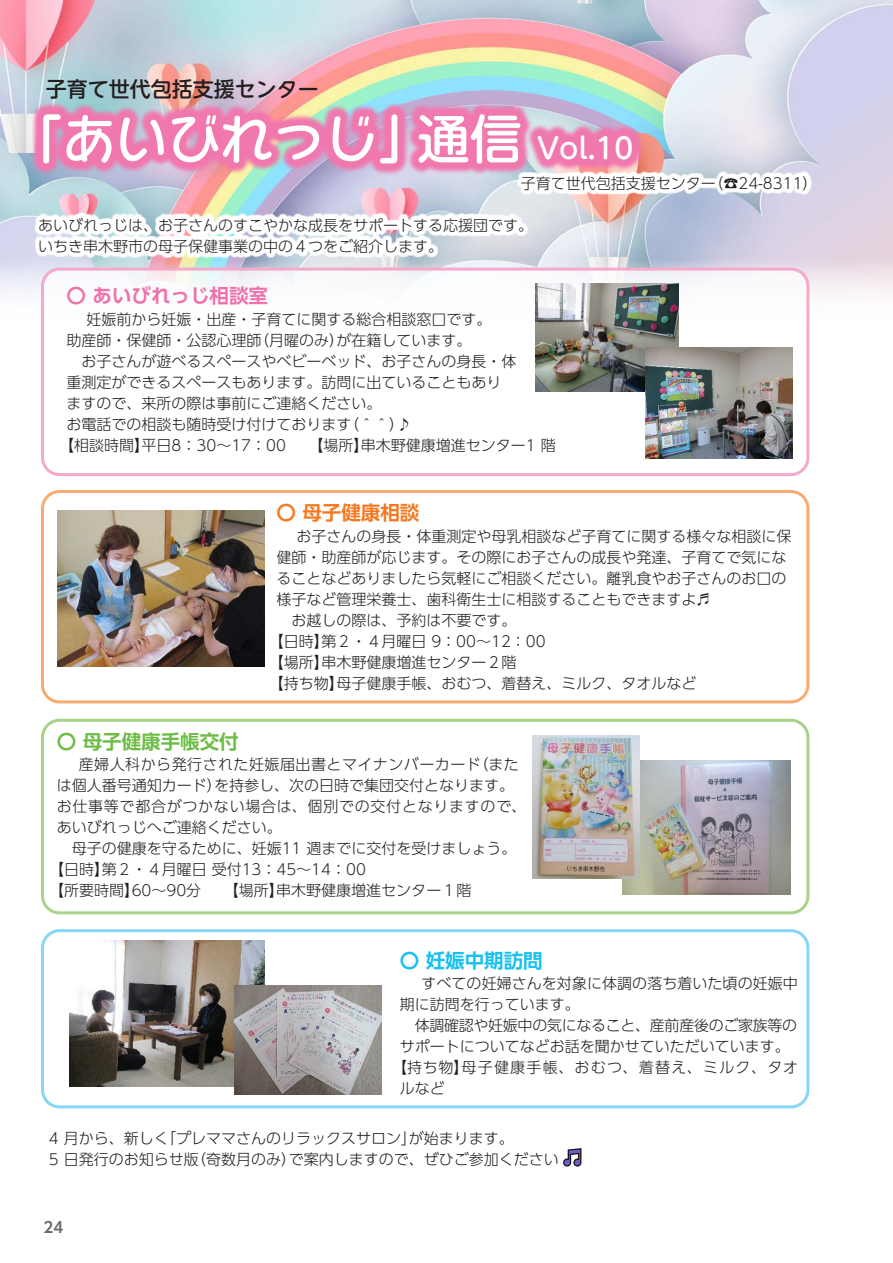
<style>
.page{position:relative;width:893px;height:1263px;background:#fff}
.page>*{position:absolute;margin:0;border:0;box-sizing:border-box;transform-origin:0 0}
.t1{font:500 52.5px "Capie N";color:#fff}
.t2{font:500 21px "UD Shin M Go Pr 6";color:#231f20}
.t3{font:700 19.5px "UD Shin Go Pr 6 De";color:#f171ab}
.t4{font:700 19.5px "UD Shin Go Pr 6 De";color:#6cbd45}
.t5{font:700 19.5px "UD Shin Go Pr 6 De";color:#f47921}
.t6{font:700 19.5px "UD Shin Go Pr 6 De";color:#15c0f2}
.t7{font:300 15px/21px "UD Shin Go Pr 6";color:#231f20}
.t8{font:300 15px "UD Shin Go Pr 6";letter-spacing:.05em;color:#231f20}
.t9{font:300 15px "UD Shin Go Pr 6";letter-spacing:.03em;color:#231f20}
.t10{font:300 15px "UD Shin Go Pr 6";letter-spacing:-.02em;color:#231f20}
.t11{font:300 15px "UD Shin Go Pr 6";letter-spacing:.08em;color:#231f20}
.t12{font:300 15px "UD Shin Go Pro";color:#231f20}
.t13{font:700 15px "UD Shin Go Pro De";color:#6c6d70}
.s1{font-family:"UD Shin M Go Pr 6"}
.s2{font-family:"UD Shin M Go Pr 6";font-size:28.5px}
</style>
<div class="page">
<img style="left:0;top:0;width:893px;height:323px">
<div style="left:43px;top:269px;width:765px;height:206px;background:#fff;border-radius:17px"></div>
<svg style="left:31px;top:102px;width:613px;height:74px;background:#e190b9"></svg>
<svg style="left:516px;top:171px;width:296px;height:24px"></svg>
<svg style="left:34px;top:212px;width:495px;height:46px"></svg>
<div style="left:41px;top:268px;width:768px;height:208px;border:3px solid #f5a9cb;border-radius:17px"></div>
<div style="left:41px;top:490px;width:768px;height:213px;border:3px solid #f9aa6f;border-radius:17px"></div>
<div style="left:41px;top:929px;width:768px;height:179px;border:3px solid #86d6f7;border-radius:17px"></div>
<div style="left:41px;top:719px;width:768px;height:195px;border:3px solid #a7d389;border-radius:17px"></div>
<img style="left:536px;top:284px;width:142px;height:108px">
<img style="left:646px;top:348px;width:147px;height:110px">
<img style="left:57px;top:511px;width:208px;height:155px">
<img style="left:622px;top:761px;width:168px;height:134px">
<img style="left:533px;top:736px;width:107px;height:143px">
<img style="left:70px;top:940px;width:194px;height:147px">
<img style="left:235px;top:985px;width:147px;height:109px">
<img style="left:563px;top:1148px;width:19px;height:19px">
<h2 class="t2" style="left:46px;top:71px;width:275px">子育て世代包括支援センター</h2>
<h1 class="t1" style="left:10px;top:102px;width:624px">「あいびれっじ」<span class="s1">通信</span> <span class="s2">Vol.10</span></h1>
<p class="t12" style="left:521px;top:171px;width:298px">子育て世代包括支援センター（☎24-8311）</p>
<p class="t7" style="left:38px;top:214px;width:497px">あいびれっじは、お子さんのすこやかな成長をサポートする応援団です。いちき串木野市の母子保健事業の中の４つをご紹介します。</p>
<h3 class="t3" style="left:67px;top:280px;width:203px">〇 あいびれっじ相談室</h3>
<p class="t7" style="left:87px;top:308px;width:407px">妊娠前から妊娠・出産・子育てに関する総合相談窓口です。</p>
<p class="t7" style="left:67px;top:329px;width:406px">助産師・保健師・公認心理師（月曜のみ）が在籍しています。</p>
<p class="t7" style="left:67px;top:350px;width:451px">　お子さんが遊べるスペースやベビーベッド、お子さんの身長・体</p>
<p class="t7" style="left:67px;top:371px;width:436px">重測定ができるスペースもあります。訪問に出ていることもあり</p>
<p class="t7" style="left:67px;top:392px;width:316px">ますので、来所の際は事前にご連絡ください。</p>
<p class="t7" style="left:67px;top:413px;width:346px">お電話での相談も随時受け付けております（＾＾）♪</p>
<p class="t7" style="left:59px;top:434px;width:498px">【相談時間】平日8：30～17：00　　【場所】串木野健康増進センター1 階</p>
<h3 class="t5" style="left:276px;top:497px;width:144px">〇 母子健康相談</h3>
<p class="t7" style="left:296px;top:525px;width:497px">お子さんの身長・体重測定や母乳相談など子育てに関する様々な相談に保</p>
<p class="t7" style="left:276px;top:546px;width:512px">健師・助産師が応じます。その際にお子さんの成長や発達、子育てで気にな</p>
<p class="t7" style="left:276px;top:567px;width:512px">ることなどありましたら気軽にご相談ください。離乳食やお子さんのお口の</p>
<p class="t7" style="left:276px;top:588px;width:437px">様子など管理栄養士、歯科衛生士に相談することもできますよ♬</p>
<p class="t7" style="left:276px;top:609px;width:242px">　お越しの際は、予約は不要です。</p>
<p class="t7" style="left:269px;top:630px;width:293px">【日時】第２・４月曜日 9：00～12：00　</p>
<p class="t7" style="left:269px;top:651px;width:249px">【場所】串木野健康増進センター２階</p>
<p class="t7" style="left:269px;top:672px;width:429px">【持ち物】母子健康手帳、おむつ、着替え、ミルク、タオルなど</p>
<h3 class="t4" style="left:57px;top:726px;width:183px">〇 母子健康手帳交付</h3>
<p class="t9" style="left:79px;top:753px;width:441px">産婦人科から発行された妊娠届出書とマイナンバーカード（また</p>
<p class="t7" style="left:57px;top:775px;width:459px">は個人番号通知カード）を持参し、次の日時で集団交付となります。</p>
<p class="t8" style="left:57px;top:795px;width:471px">お仕事等で都合がつかない場合は、個別での交付となりますので、</p>
<p class="t7" style="left:57px;top:817px;width:226px">あいびれっじへご連絡ください。</p>
<p class="t7" style="left:57px;top:838px;width:461px">　母子の健康を守るために、妊娠11 週までに交付を受けましょう。</p>
<p class="t7" style="left:49px;top:859px;width:318px">【日時】第２・４月曜日受付13：45～14：00</p>
<p class="t7" style="left:49px;top:880px;width:424px">【所要時間】60～90分　　【場所】串木野健康増進センター１階</p>
<h3 class="t6" style="left:400px;top:944px;width:144px">〇 妊娠中期訪問</h3>
<p class="t7" style="left:421px;top:973px;width:378px">すべての妊婦さんを対象に体調の落ち着いた頃の妊娠中</p>
<p class="t7" style="left:400px;top:994px;width:181px">期に訪問を行っています。</p>
<p class="t10" style="left:400px;top:1013px;width:399px">　体調確認や妊娠中の気になること、産前産後のご家族等の</p>
<p class="t7" style="left:400px;top:1036px;width:391px">サポートについてなどお話を聞かせていただいています。</p>
<p class="t11" style="left:392px;top:1055px;width:407px">【持ち物】母子健康手帳、おむつ、着替え、ミルク、タオ</p>
<p class="t7" style="left:400px;top:1078px;width:46px">ルなど</p>
<p class="t7" style="left:49px;top:1127px;width:511px">4 月から、新しく「プレママさんのリラックスサロン」が始まります。<br>5 日発行のお知らせ版（奇数月のみ）で案内しますので、ぜひご参加ください</p>
<p class="t13" style="left:44px;top:1214px;width:21px">24</p>
</div>
